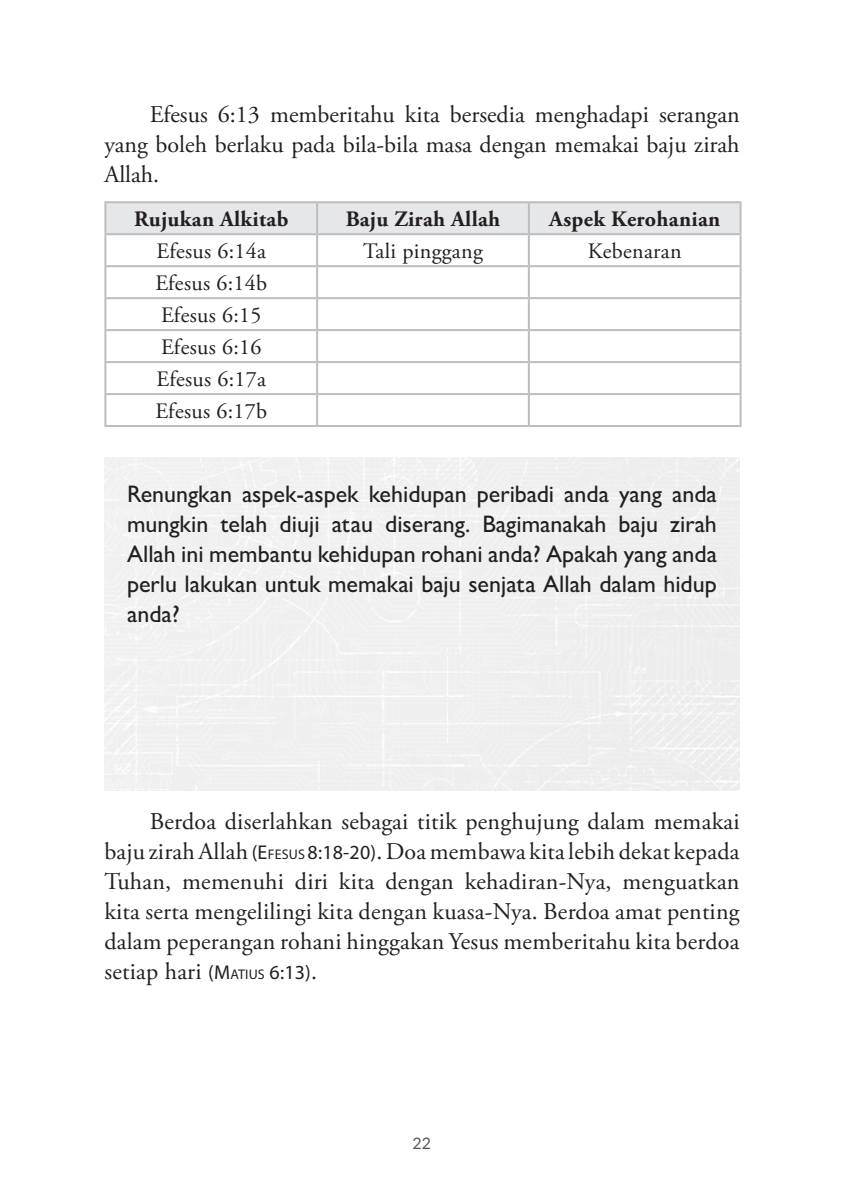
<style>
.page{position:relative;width:844px;height:1196px;background:#fff}
.page>*{position:absolute;margin:0;border:0;box-sizing:border-box;transform-origin:0 0}
.t1{font:24px/30px "Adobe Garamond Pro";color:#231f20;text-align:justify}
.t2{font:500 24px/30px "Gill Sans MT Pro";color:#231f20;text-align:justify}
.t3{font:22px/32px "Adobe Garamond Pro";letter-spacing:.015em;color:#231f20}
.t4{font:700 22px "Adobe Garamond Pro";letter-spacing:.015em;color:#231f20}
.t5{font:16px "Lato";color:#57585a}
.s1{font-family:"Myriad Pro";font-size:20px}
.s2{font-family:"Myriad Pro";font-size:14px}
</style>
<div class="page">
<div style="left:106px;top:203px;width:633px;height:30px;background:#e6e7e9"></div>
<hr style="left:104px;top:201px;width:213px;height:2px;background:#bcbdc0">
<hr style="left:104px;top:203px;width:2px;height:30px;background:#bcbdc0">
<hr style="left:317px;top:201px;width:212px;height:2px;background:#bcbdc0">
<hr style="left:316px;top:203px;width:2px;height:30px;background:#bcbdc0">
<hr style="left:529px;top:201px;width:212px;height:2px;background:#bcbdc0">
<hr style="left:528px;top:203px;width:2px;height:30px;background:#bcbdc0">
<hr style="left:739px;top:203px;width:2px;height:30px;background:#bcbdc0">
<hr style="left:104px;top:233px;width:213px;height:2px;background:#bcbdc0">
<hr style="left:104px;top:235px;width:2px;height:30px;background:#bcbdc0">
<hr style="left:317px;top:233px;width:212px;height:2px;background:#bcbdc0">
<hr style="left:316px;top:235px;width:2px;height:30px;background:#bcbdc0">
<hr style="left:529px;top:233px;width:212px;height:2px;background:#bcbdc0">
<hr style="left:528px;top:235px;width:2px;height:30px;background:#bcbdc0">
<hr style="left:739px;top:235px;width:2px;height:30px;background:#bcbdc0">
<hr style="left:104px;top:265px;width:213px;height:2px;background:#bcbdc0">
<hr style="left:104px;top:267px;width:2px;height:30px;background:#bcbdc0">
<hr style="left:317px;top:265px;width:212px;height:2px;background:#bcbdc0">
<hr style="left:316px;top:267px;width:2px;height:30px;background:#bcbdc0">
<hr style="left:529px;top:265px;width:212px;height:2px;background:#bcbdc0">
<hr style="left:528px;top:267px;width:2px;height:30px;background:#bcbdc0">
<hr style="left:739px;top:267px;width:2px;height:30px;background:#bcbdc0">
<hr style="left:104px;top:297px;width:213px;height:2px;background:#bcbdc0">
<hr style="left:104px;top:299px;width:2px;height:30px;background:#bcbdc0">
<hr style="left:317px;top:297px;width:212px;height:2px;background:#bcbdc0">
<hr style="left:316px;top:299px;width:2px;height:30px;background:#bcbdc0">
<hr style="left:529px;top:297px;width:212px;height:2px;background:#bcbdc0">
<hr style="left:528px;top:299px;width:2px;height:30px;background:#bcbdc0">
<hr style="left:739px;top:299px;width:2px;height:30px;background:#bcbdc0">
<hr style="left:104px;top:329px;width:213px;height:2px;background:#bcbdc0">
<hr style="left:104px;top:331px;width:2px;height:30px;background:#bcbdc0">
<hr style="left:317px;top:329px;width:212px;height:2px;background:#bcbdc0">
<hr style="left:316px;top:331px;width:2px;height:30px;background:#bcbdc0">
<hr style="left:529px;top:329px;width:212px;height:2px;background:#bcbdc0">
<hr style="left:528px;top:331px;width:2px;height:30px;background:#bcbdc0">
<hr style="left:739px;top:331px;width:2px;height:30px;background:#bcbdc0">
<hr style="left:104px;top:361px;width:213px;height:2px;background:#bcbdc0">
<hr style="left:104px;top:363px;width:2px;height:30px;background:#bcbdc0">
<hr style="left:317px;top:361px;width:212px;height:2px;background:#bcbdc0">
<hr style="left:316px;top:363px;width:2px;height:30px;background:#bcbdc0">
<hr style="left:529px;top:361px;width:212px;height:2px;background:#bcbdc0">
<hr style="left:528px;top:363px;width:2px;height:30px;background:#bcbdc0">
<hr style="left:739px;top:363px;width:2px;height:30px;background:#bcbdc0">
<hr style="left:104px;top:393px;width:213px;height:2px;background:#bcbdc0">
<hr style="left:104px;top:395px;width:2px;height:30px;background:#bcbdc0">
<hr style="left:317px;top:393px;width:212px;height:2px;background:#bcbdc0">
<hr style="left:316px;top:395px;width:2px;height:30px;background:#bcbdc0">
<hr style="left:529px;top:393px;width:212px;height:2px;background:#bcbdc0">
<hr style="left:528px;top:395px;width:2px;height:30px;background:#bcbdc0">
<hr style="left:739px;top:395px;width:2px;height:30px;background:#bcbdc0">
<hr style="left:104px;top:425px;width:213px;height:2px;background:#bcbdc0">
<hr style="left:317px;top:425px;width:212px;height:2px;background:#bcbdc0">
<hr style="left:529px;top:425px;width:212px;height:2px;background:#bcbdc0">
<p class="t1" style="left:104px;top:100px;width:637px;text-indent:45px">Efesus 6:13 memberitahu kita bersedia menghadapi serangan yang boleh berlaku pada bila-bila masa dengan memakai baju zirah Allah.</p>
<p class="t4" style="left:134px;top:206px;width:156px">Rujukan Alkitab</p>
<p class="t4" style="left:346px;top:206px;width:156px">Baju Zirah Allah</p>
<p class="t4" style="left:549px;top:206px;width:173px">Aspek Kerohanian</p>
<p class="t3" style="left:156px;top:236px;width:111px">Efesus 6:14a</p>
<p class="t3" style="left:363px;top:236px;width:121px">Tali pinggang</p>
<p class="t3" style="left:588px;top:236px;width:95px">Kebenaran</p>
<p class="t3" style="left:155px;top:268px;width:113px">Efesus 6:14b<br>Efesus 6:15<br>Efesus 6:16<br>Efesus 6:17a<br>Efesus 6:17b</p>
<p class="t2" style="left:127px;top:478px;width:591px">Renungkan aspek-aspek kehidupan peribadi anda yang anda mungkin telah diuji atau diserang. Bagimanakah baju zirah Allah ini membantu kehidupan rohani anda? Apakah yang anda perlu lakukan untuk memakai baju senjata Allah dalam hidup anda?</p>
<p class="t1" style="left:104px;top:806px;width:637px;text-indent:45px">Berdoa diserlahkan sebagai titik penghujung dalam memakai baju zirah Allah <span class="s1">(E</span> <span class="s2">FESUS</span> <span class="s1">8:18-20)</span>. Doa membawa kita lebih dekat kepada Tuhan, memenuhi diri kita dengan kehadiran-Nya, menguatkan kita serta mengelilingi kita dengan kuasa-Nya. Berdoa amat penting dalam peperangan rohani hinggakan Yesus memberitahu kita berdoa setiap hari <span class="s1">(M</span> <span class="s2">ATIUS</span> <span class="s1">6:13)</span>.</p>
<p class="t5" style="left:412px;top:1130px;width:20px">22</p>
</div>
